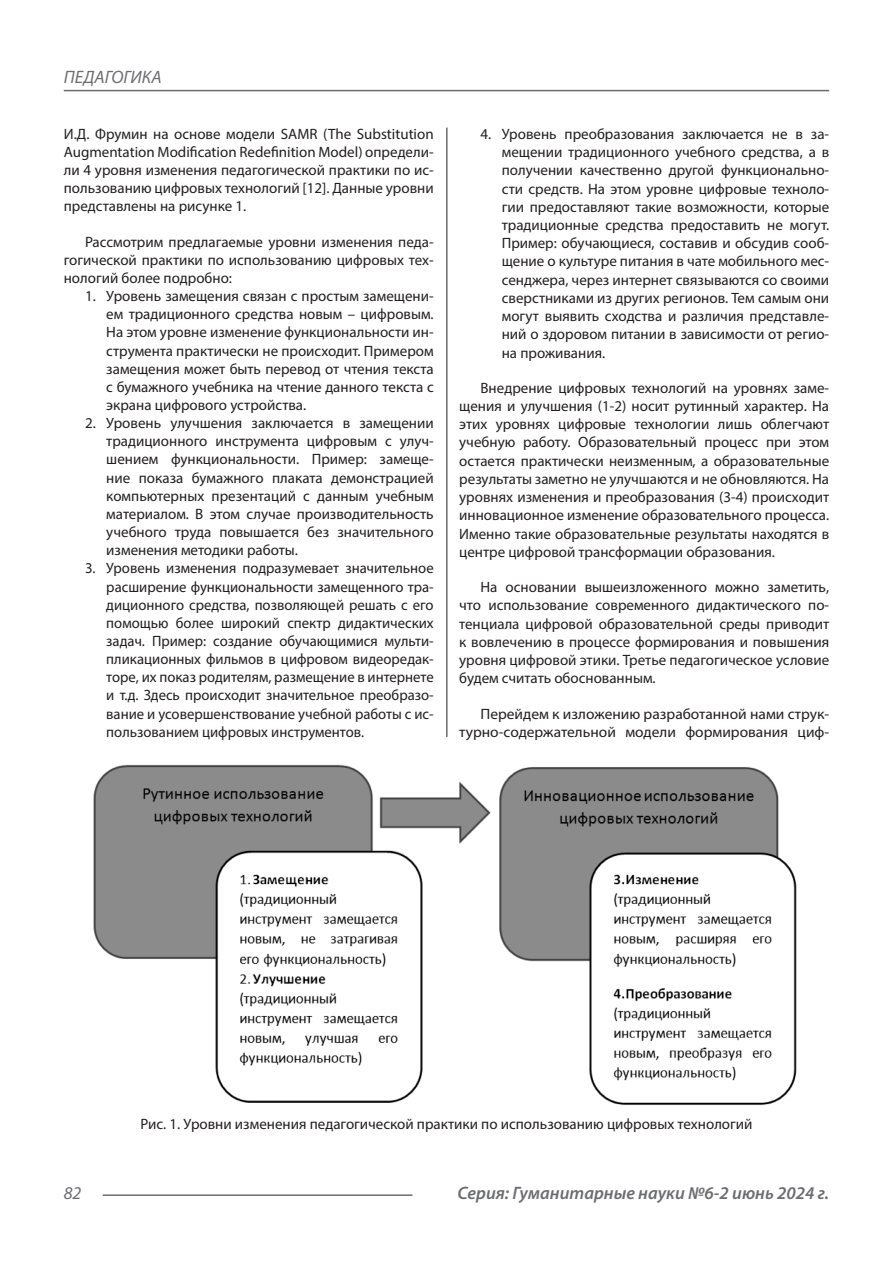
<style>
.page{position:relative;width:893px;height:1263px;background:#fff}
.page>*{position:absolute;margin:0;border:0;box-sizing:border-box;transform-origin:0 0}
.t1{font:italic 600 18px "Myriad Pro";color:#6c6d70}
.t2{font:italic 18px "Myriad Pro";color:#6c6d70}
.Статья_текст{font:15px/18.1px "Myriad Pro";color:#231f20;text-align:justify}
</style>
<div class="page">
<hr style="left:446px;top:128px;width:1px;height:1007px;background:#231f20">
<hr style="left:103px;top:1194px;width:309px;height:2px;background:#6c6d70">
<hr style="left:64px;top:90px;width:765px;height:1px;background:#6c6d70">
<div style="left:441px;top:737px;width:12px;height:400px;background:#fff"></div>
<img style="left:93px;top:764px;width:704px;height:341px">
<p class="t2" style="left:64px;top:66px;width:100px">ПЕДАГОГИКА</p>
<p class="Статья_текст" style="left:64px;top:124px;width:371px">И.Д. Фрумин на основе модели SAMR (The Substitution Augmentation Modification Redefinition Model) определи&shy;ли 4 уровня изменения педагогической практики по ис&shy;пользованию цифровых технологий [12]. Данные уровни представлены на рисунке 1.</p>
<p class="Статья_текст" style="left:64px;top:232px;width:371px;text-indent:21px">Рассмотрим предлагаемые уровни изменения педа&shy;гогической практики по использованию цифровых тех&shy;нологий более подробно:</p>
<p class="Статья_текст" style="left:106px;top:287px;width:329px;text-indent:-21px">1. Уровень замещения связан с простым замещени&shy;ем традиционного средства новым – цифровым.<br>На этом уровне изменение функциональности ин&shy;струмента практически не происходит. Примером замещения может быть перевод от чтения текста с бумажного учебника на чтение данного текста с экрана цифрового устройства.</p>
<p class="Статья_текст" style="left:106px;top:414px;width:329px;text-indent:-21px">2. Уровень улучшения заключается в замещении традиционного инструмента цифровым с улуч&shy;шением функциональности. Пример: замеще&shy;ние показа бумажного плаката демонстрацией компьютерных презентаций с данным учебным материалом. В этом случае производительность учебного труда повышается без значительного изменения методики работы.</p>
<p class="Статья_текст" style="left:106px;top:559px;width:329px;text-indent:-21px">3. Уровень изменения подразумевает значительное расширение функциональности замещенного тра&shy;диционного средства, позволяющей решать с его помощью более широкий спектр дидактических задач. Пример: создание обучающимися мульти&shy;пликационных фильмов в цифровом видеоредак&shy;торе, их показ родителям, размещение в интернете и т.д. Здесь происходит значительное преобразо&shy;вание и усовершенствование учебной работы с ис&shy;пользованием цифровых инструментов.</p>
<p class="Статья_текст" style="left:502px;top:124px;width:329px;text-indent:-21px">4. Уровень преобразования заключается не в за&shy;мещении традиционного учебного средства, а в получении качественно другой функционально&shy;сти средств. На этом уровне цифровые техноло&shy;гии предоставляют такие возможности, которые традиционные средства предоставить не могут.<br>Пример: обучающиеся, составив и обсудив сооб&shy;щение о культуре питания в чате мобильного мес&shy;сенджера, через интернет связываются со своими сверстниками из других регионов. Тем самым они могут выявить сходства и различия представле&shy;ний о здоровом питании в зависимости от регио&shy;на проживания.</p>
<p class="Статья_текст" style="left:459px;top:378px;width:371px;text-indent:21px">Внедрение цифровых технологий на уровнях заме&shy;щения и улучшения (1-2) носит рутинный характер. На этих уровнях цифровые технологии лишь облегчают учебную работу. Образовательный процесс при этом остается практически неизменным, а образовательные результаты заметно не улучшаются и не обновляются. На уровнях изменения и преобразования (3-4) происходит инновационное изменение образовательного процесса.<br>Именно такие образовательные результаты находятся в центре цифровой трансформации образования.</p>
<p class="Статья_текст" style="left:459px;top:578px;width:371px;text-indent:21px">На основании вышеизложенного можно заметить, что использование современного дидактического по&shy;тенциала цифровой образовательной среды приводит к вовлечению в процессе формирования и повышения уровня цифровой этики. Третье педагогическое условие будем считать обоснованным.</p>
<p class="Статья_текст" style="left:459px;top:704px;width:371px;text-align:right">Перейдем к изложению разработанной нами струк&shy;турно-содержательной модели формирования циф-</p>
<p class="Статья_текст" style="left:141px;top:1115px;width:613px">Рис. 1. Уровни изменения педагогической практики по использованию цифровых технологий</p>
<p class="t2" style="left:64px;top:1182px;width:19px">82</p>
<p class="t1" style="left:457px;top:1182px;width:373px">Серия: Гуманитарные науки №6-2 июнь 2024 г.</p>
</div>
